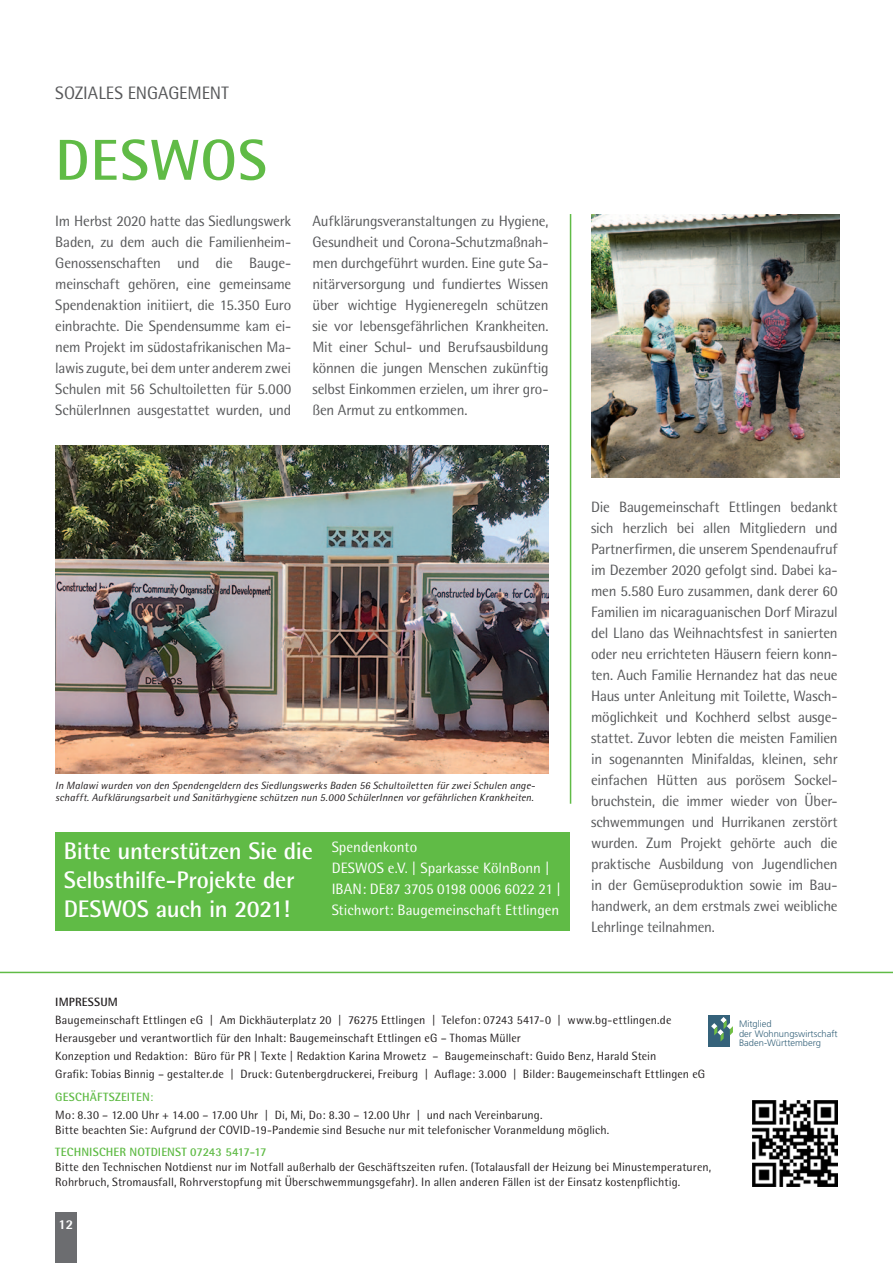
<style>
.page{position:relative;width:893px;height:1263px;background:#fff}
.page>*{position:absolute;margin:0;border:0;box-sizing:border-box;transform-origin:0 0}
.t1{font:700 57.75px "Rotis Semi Sans";color:#60bb46}
.t2{font:700 24px/28.8px "Rotis Semi Sans";letter-spacing:-.015em;color:#fff}
.t3{font:18px "Rotis Semi Sans";letter-spacing:.005em;color:#57585a}
.t4{font:15px/21px "Rotis Semi Sans";letter-spacing:-.015em;color:#57585a;text-align:justify}
.t5{font:15px/21px "Rotis Semi Sans";color:#fff}
.t6{font:800 13.5px "Rotis Semi Sans";color:#fff}
.t7{font:12px/18px "Rotis Semi Sans";letter-spacing:.01em;color:#231f20}
.t8{font:700 12px "Rotis Semi Sans";letter-spacing:.02em;color:#60bb46}
.t9{font:700 12px "Rotis Semi Sans";color:#231f20}
.t10{font:italic 10.5px/12.6px "Rotis Semi Sans";letter-spacing:.01em;color:#231f20}
.t11{font:300 9.3px/9.9px "Frutiger";color:#35627a}
.s1{font-weight:700;color:#60bb46}
.s2{color:#60bb46}
</style>
<div class="page">
<div style="left:55px;top:1212px;width:22px;height:51px;background:#6c6d70"></div>
<img style="left:752px;top:1101px;width:86px;height:85px">
<hr style="left:0;top:972px;width:893px;height:1px;background:#60bb46">
<div style="left:708px;top:1015px;width:22px;height:31px;background:#35627a"></div>
<svg style="left:711px;top:1017px;width:22px;height:24px"></svg>
<div style="left:323px;top:832px;width:247px;height:98px;background:#60bb46"></div>
<img style="left:55px;top:445px;width:494px;height:329px">
<div style="left:55px;top:832px;width:268px;height:98px;background:#60bb46"></div>
<img style="left:591px;top:214px;width:249px;height:264px">
<hr style="left:570px;top:214px;width:1px;height:590px;background:#60bb46">
<p class="t3" style="left:55px;top:82px;width:175px">soziales Engagement</p>
<h1 class="t1" style="left:55px;top:125px;width:207px">DESWOS</h1>
<p class="t4" style="left:55px;top:210px;width:238px">I m Herbst 2020 hatte das Siedlungswerk Baden, zu dem auch die Familienheim-Genossenschaften und die Bauge&shy;meinschaft gehören, eine gemeinsame Spendenaktion initiiert, die 15.350 Euro einbrachte. Die Spendensumme kam ei&shy;nem Projekt im südostafrikanischen Ma&shy;lawis zugute, bei dem unter anderem zwei Schulen mit 56 Schultoiletten für 5.000<br>SchülerI nnen ausgestattet wurden, und</p>
<p class="t4" style="left:313px;top:210px;width:238px">Aufklärungsveranstaltungen zu Hygiene, Gesundheit und Corona-Schutzmaßnah&shy;men durchgeführt wurden. Eine gute Sa&shy;nitärversorgung und fundiertes Wissen über wichtige Hygieneregeln schützen sie vor lebensgefährlichen Krankheiten.<br>Mit einer Schul- und Berufsausbildung können die jungen Menschen zukünftig selbst Einkommen erzielen, um ihrer gro&shy;ßen Armut zu entkommen.</p>
<p class="t10" style="left:55px;top:779px;width:481px">In Malawi wurden von den Spendengeldern des Siedlungswerks Baden 56 Schultoiletten für zwei Schulen ange&shy;schafft. Aufklärungsarbeit und Sanitärhygiene schützen nun 5.000 SchülerInnen vor gefährlichen Krankheiten.</p>
<p class="t5" style="left:332px;top:837px;width:231px">Spendenkonto<br>DESWOS e.V. | Sparkasse KölnBonn |<br>I BAN : DE87 3705 0198 0006 6022 21 |<br>Stichwort: Baugemeinschaft Ettlingen</p>
<h2 class="t2" style="left:64px;top:836px;width:251px">BITTE UNTERSTÜTZEN SIE DIE<br>SELBSTHILFE-PROJEKTE DER<br>DESWOS AUCH IN 2021!</h2>
<p class="t4" style="left:591px;top:496px;width:248px">Die Baugemeinschaft Ettlingen bedankt sich herzlich bei allen Mitgliedern und Partnerfirmen, die unserem Spendenaufruf im Dezember 2020 gefolgt sind. Dabei ka&shy;men 5.580 Euro zusammen, dank derer 60<br>Familien im nicaraguanischen Dorf Mirazul del Llano das Weihnachtsfest in sanierten oder neu errichteten Häusern feiern konn&shy;ten. Auch Familie Hernandez hat das neue Haus unter Anleitung mit Toilette, Wasch&shy;möglichkeit und Kochherd selbst ausge&shy;stattet. Zuvor lebten die meisten Familien in sogenannten Minifaldas, kleinen, sehr einfachen Hütten aus porösem Sockel&shy;bruchstein, die immer wieder von Über&shy;schwemmungen und Hurrikanen zerstört wurden. Zum Projekt gehörte auch die praktische Ausbildung von Jugendlichen in der Gemüseproduktion sowie im Bau&shy;handwerk, an dem erstmals zwei weibliche Lehrlinge teilnahmen.</p>
<p class="t9" style="left:55px;top:995px;width:41px">IMPRESSUM</p>
<p class="t7" style="left:55px;top:1011px;width:650px">Baugemeinschaft Ettlingen eG | Am Dickhäuterplatz 20 | 76275 Ettlingen | Telefon: 07243 5417-0 | www.bg-ettlingen.de Herausgeber und verantwortlich für den I nhalt: Baugemeinschaft Ettlingen eG – Thomas Müller<br>Konzeption und Redaktion: Büro für PR | Texte | Redaktion Karina Mrowetz – Baugemeinschaft: Guido Benz, Harald Stein<br>Grafik: Tobias Binnig – gestalter.de | Druck: Gutenbergdruckerei, Freiburg | Auflage: 3.000 | Bilder: Baugemeinschaft Ettlingen eG</p>
<p class="t7" style="left:55px;top:1088px;width:489px"><span class="s1">GESCHÄFTSZEITEN</span><span class="s2">:<br></span>Mo: 8.30 – 12.00 Uhr + 14.00 – 17.00 Uhr | Di, Mi, Do: 8.30 – 12.00 Uhr | und nach Vereinbarung.</p>
<p class="t7" style="left:55px;top:1121px;width:556px">Bitte beachten Sie: Aufgrund der COVID-19-Pandemie sind Besuche nur mit telefonischer Voranmeldung möglich.</p>
<p class="t8" style="left:55px;top:1145px;width:213px">TECHNISCHER N OTDI ENST 07243 5417-17</p>
<p class="t7" style="left:55px;top:1160px;width:657px;line-height:15px">Bitte den Technischen Notdienst nur im Notfall außerhalb der Geschäftszeiten rufen. (Totalausfall der Heizung bei Minustemperaturen,<br>Rohrbruch, Stromausfall, Rohrverstopfung mit Überschwemmungsgefahr). I n allen anderen Fällen ist der Einsatz kostenpflichtig.</p>
<p class="t6" style="left:58px;top:1216px;width:17px">12</p>
<p class="t11" style="left:739px;top:1018px;width:100px">Mitglied<br>der Wohnungswirtschaft<br>Baden-Württemberg</p>
</div>
